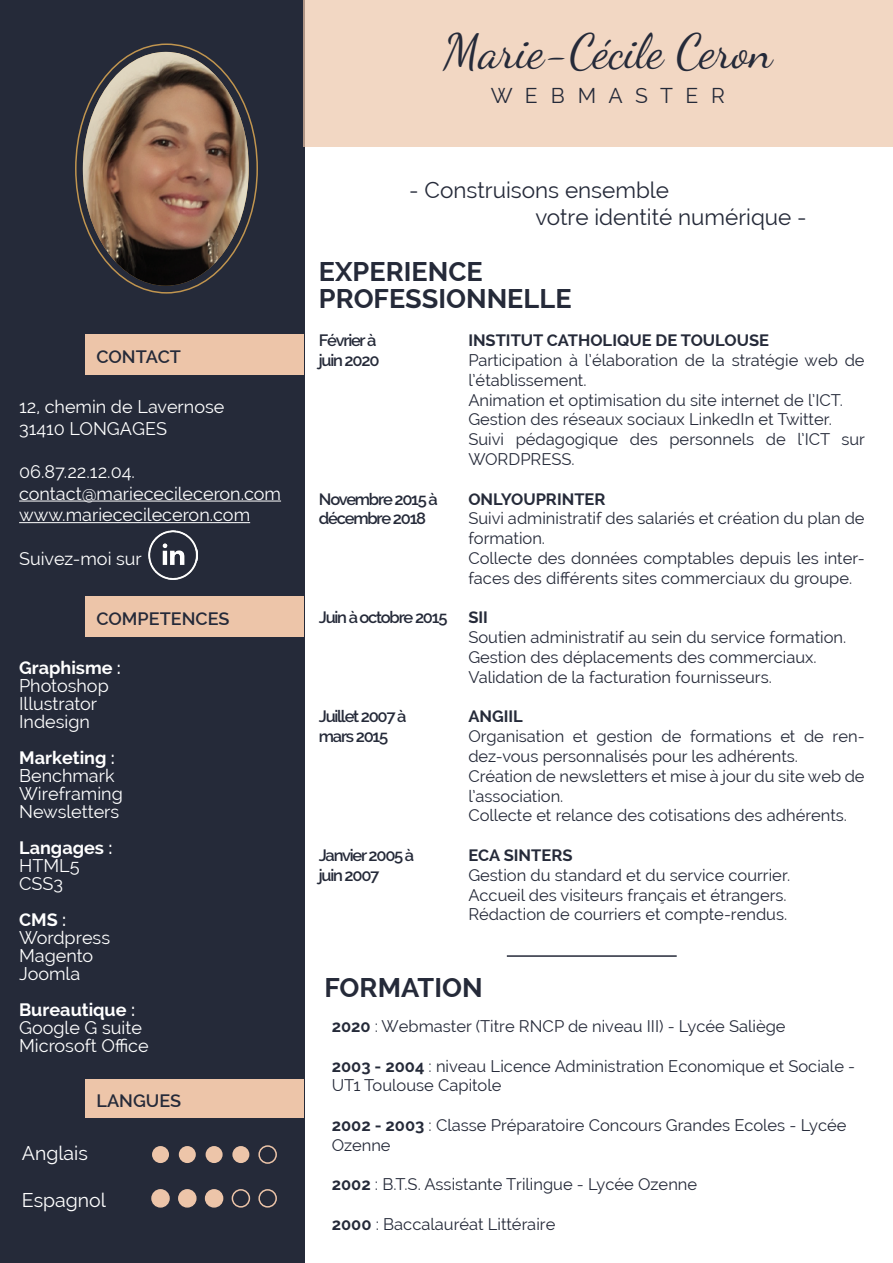
<style>
.page{position:relative;width:893px;height:1263px;background:#fff}
.page>*{position:absolute;margin:0;border:0;box-sizing:border-box;transform-origin:0 0}
.t1{font:48px "Dancing Script";color:#252a39}
.t2{font:700 27px "Raleway";color:#252a39}
.t3{font:22.5px "Raleway";color:#252a39}
.t4{font:21px "Raleway";color:#252a39}
.t5{font:19.5px "Raleway";color:#fff}
.t6{font:18px "Raleway";color:#fff}
.t7{font:700 18px "Raleway";color:#fff}
.t8{font:600 18px "Raleway";color:#252a39}
.t9{font:16.5px/19.8px "Raleway";color:#252a39}
.t10{font:600 16.5px/19.8px "Raleway";letter-spacing:-.075em;color:#252a39}
.t11{font:700 16.5px "Raleway";color:#252a39}
.s1{font-weight:600}
.s2{font-weight:700}
</style>
<div class="page">
<div style="left:0;top:0;width:304px;height:1263px;background:#252a39"></div>
<div style="left:86px;top:334px;width:218px;height:40px;background:#edc5a9"></div>
<div style="left:86px;top:596px;width:218px;height:41px;background:#edc5a9"></div>
<div style="left:86px;top:1079px;width:218px;height:38px;background:#edc5a9"></div>
<div style="left:304px;top:0;width:589px;height:147px;background:#f2d7c3"></div>
<img style="left:83px;top:52px;width:166px;height:234px">
<hr style="left:19px;top:501px;width:262px;height:1px;background:#fff">
<hr style="left:19px;top:522px;width:231px;height:1px;background:#fff">
<div style="left:152px;top:1146px;width:17px;height:17px;background:#edc5a9;border-radius:50%"></div>
<div style="left:258px;top:1145px;width:19px;height:19px;border:2px solid #edc5a9;border-radius:50%"></div>
<div style="left:232px;top:1146px;width:17px;height:17px;background:#edc5a9;border-radius:50%"></div>
<div style="left:179px;top:1146px;width:17px;height:17px;background:#edc5a9;border-radius:50%"></div>
<div style="left:206px;top:1146px;width:17px;height:17px;background:#edc5a9;border-radius:50%"></div>
<div style="left:152px;top:1190px;width:17px;height:17px;background:#edc5a9;border-radius:50%"></div>
<div style="left:151px;top:1189px;width:19px;height:18px;border:2px solid #edc5a9;border-radius:50%"></div>
<div style="left:258px;top:1189px;width:19px;height:18px;border:2px solid #edc5a9;border-radius:50%"></div>
<div style="left:232px;top:1189px;width:18px;height:18px;border:2px solid #edc5a9;border-radius:50%"></div>
<div style="left:179px;top:1190px;width:17px;height:17px;background:#edc5a9;border-radius:50%"></div>
<div style="left:178px;top:1189px;width:19px;height:18px;border:2px solid #edc5a9;border-radius:50%"></div>
<div style="left:206px;top:1190px;width:17px;height:17px;background:#edc5a9;border-radius:50%"></div>
<div style="left:205px;top:1189px;width:18px;height:18px;border:2px solid #edc5a9;border-radius:50%"></div>
<img style="left:149px;top:531px;width:49px;height:48px">
<hr style="left:507px;top:955px;width:170px;height:2px;background:#252a39">
<p class="t8" style="left:96px;top:346px;width:86px">CONTACT</p>
<p class="t6" style="left:19px;top:396px;width:207px">12, chemin de Lavernose</p>
<p class="t6" style="left:19px;top:418px;width:149px">31410 LONGAGES</p>
<p class="t6" style="left:19px;top:461px;width:117px">06.87.22.12.04.</p>
<p class="t6" style="left:19px;top:483px;width:263px">contact@mariececileceron.com</p>
<p class="t6" style="left:19px;top:504px;width:233px">www.mariececileceron.com</p>
<p class="t6" style="left:19px;top:548px;width:124px">Suivez-moi sur</p>
<p class="t8" style="left:96px;top:608px;width:135px">COMPETENCES</p>
<p class="t7" style="left:19px;top:657px;width:103px">Graphisme <span class="s1">:</span></p>
<p class="t6" style="left:19px;top:675px;width:91px">Photoshop</p>
<p class="t6" style="left:19px;top:693px;width:80px">Illustrator</p>
<p class="t6" style="left:19px;top:711px;width:72px">Indesign</p>
<p class="t7" style="left:19px;top:747px;width:97px">Marketing <span class="s1">:</span></p>
<p class="t6" style="left:19px;top:765px;width:97px">Benchmark</p>
<p class="t6" style="left:19px;top:783px;width:105px">Wireframing</p>
<p class="t6" style="left:19px;top:801px;width:102px">Newsletters</p>
<p class="t7" style="left:19px;top:837px;width:95px">Langages <span class="s1">:</span></p>
<p class="t6" style="left:19px;top:855px;width:62px">HTML5</p>
<p class="t6" style="left:19px;top:873px;width:45px">CSS3</p>
<p class="t7" style="left:19px;top:909px;width:49px">CMS <span class="s1">:</span></p>
<p class="t6" style="left:19px;top:927px;width:93px">Wordpress</p>
<p class="t6" style="left:19px;top:945px;width:76px">Magento</p>
<p class="t6" style="left:19px;top:963px;width:63px">Joomla</p>
<p class="t7" style="left:19px;top:999px;width:117px">Bureautique <span class="s1">:</span></p>
<p class="t6" style="left:19px;top:1017px;width:124px">Google G suite</p>
<p class="t6" style="left:19px;top:1035px;width:131px">Microsoft Office</p>
<p class="t8" style="left:96px;top:1091px;width:86px">LANGUES</p>
<p class="t5" style="left:22px;top:1142px;width:68px">Anglais</p>
<p class="t5" style="left:22px;top:1188px;width:86px">Espagnol</p>
<p class="t1" style="left:443px;top:14px;width:330px">Marie-Cécile Ceron</p>
<p class="t4" style="left:491px;top:84px;width:236px">W E B M A S T E R</p>
<p class="t3" style="left:409px;top:177px;width:261px">- Construisons ensemble</p>
<p class="t3" style="left:535px;top:204px;width:273px">votre identité numérique -</p>
<p class="t2" style="left:319px;top:256px;width:165px">EXPERIENCE</p>
<p class="t2" style="left:319px;top:283px;width:254px">PROFESSIONNELLE</p>
<p class="t10" style="left:319px;top:330px;width:59px">Février à</p>
<p class="t10" style="left:319px;top:350px;width:62px">juin 2020</p>
<p class="t10" style="left:319px;top:489px;width:120px">Novembre 2015 à décembre 2018</p>
<p class="t10" style="left:319px;top:608px;width:130px">Juin à octobre 2015</p>
<p class="t10" style="left:319px;top:707px;width:89px">Juillet 2007 à</p>
<p class="t10" style="left:319px;top:726px;width:71px">mars 2015</p>
<p class="t10" style="left:319px;top:845px;width:97px">Janvier 2005 à</p>
<p class="t10" style="left:319px;top:865px;width:62px">juin 2007</p>
<p class="t11" style="left:468px;top:331px;width:302px">INSTITUT CATHOLIQUE DE TOULOUSE</p>
<p class="t9" style="left:468px;top:350px;width:398px">Participation à l’élaboration de la stratégie web de l’établissement.</p>
<p class="t9" style="left:468px;top:390px;width:376px">Animation et optimisation du site internet de l’ICT.</p>
<p class="t9" style="left:468px;top:410px;width:365px">Gestion des réseaux sociaux LinkedIn et Twitter.</p>
<p class="t9" style="left:468px;top:429px;width:398px">Suivi pédagogique des personnels de l’ICT sur<br>WORDPRESS.</p>
<p class="t11" style="left:468px;top:489px;width:139px">ONLYOUPRINTER</p>
<p class="t9" style="left:468px;top:509px;width:398px">◆Suivi administratif des salariés et création du plan de formation.</p>
<p class="t9" style="left:468px;top:548px;width:398px">◆Collecte des données comptables depuis les inter&shy;faces des différents sites commerciaux du groupe.</p>
<p class="t11" style="left:468px;top:608px;width:21px">SII</p>
<p class="t9" style="left:468px;top:627px;width:379px">◆Soutien administratif au sein du service formation.</p>
<p class="t9" style="left:468px;top:647px;width:350px">◆Gestion des déplacements des commerciaux.</p>
<p class="t9" style="left:468px;top:667px;width:305px">◆Validation de la facturation fournisseurs.</p>
<p class="t11" style="left:468px;top:707px;width:56px">ANGIIL</p>
<p class="t9" style="left:468px;top:726px;width:398px">◆Organisation et gestion de formations et de ren&shy;dez-vous personnalisés pour les adhérents.</p>
<p class="t9" style="left:468px;top:766px;width:398px">◆Création de newsletters et mise à jour du site web de l’association.</p>
<p class="t9" style="left:468px;top:806px;width:380px">◆Collecte et relance des cotisations des adhérents.</p>
<p class="t11" style="left:468px;top:846px;width:106px">ECA SINTERS</p>
<p class="t9" style="left:468px;top:865px;width:323px">◆Gestion du standard et du service courrier.</p>
<p class="t9" style="left:468px;top:885px;width:320px">◆Accueil des visiteurs français et étrangers.</p>
<p class="t9" style="left:468px;top:905px;width:320px">◆Rédaction de courriers et compte-rendus.</p>
<p class="t2" style="left:325px;top:972px;width:160px">FORMATION</p>
<p class="t9" style="left:332px;top:1016px;width:455px"><span class="s2">2020</span> : Webmaster (Titre RNCP de niveau III) - Lycée Saliège</p>
<p class="t9" style="left:332px;top:1056px;width:525px"><span class="s2">2003 - 2004</span> : niveau Licence Administration Economique et Sociale -<br>UT1 Toulouse Capitole</p>
<p class="t9" style="left:332px;top:1115px;width:516px"><span class="s2">2002 - 2003</span> : Classe Préparatoire Concours Grandes Ecoles - Lycée<br>Ozenne</p>
<p class="t9" style="left:332px;top:1175px;width:367px"><span class="s2">2002</span> : B.T.S. Assistante Trilingue - Lycée Ozenne</p>
<p class="t9" style="left:332px;top:1214px;width:225px"><span class="s2">2000</span> : Baccalauréat Littéraire</p>
</div>
